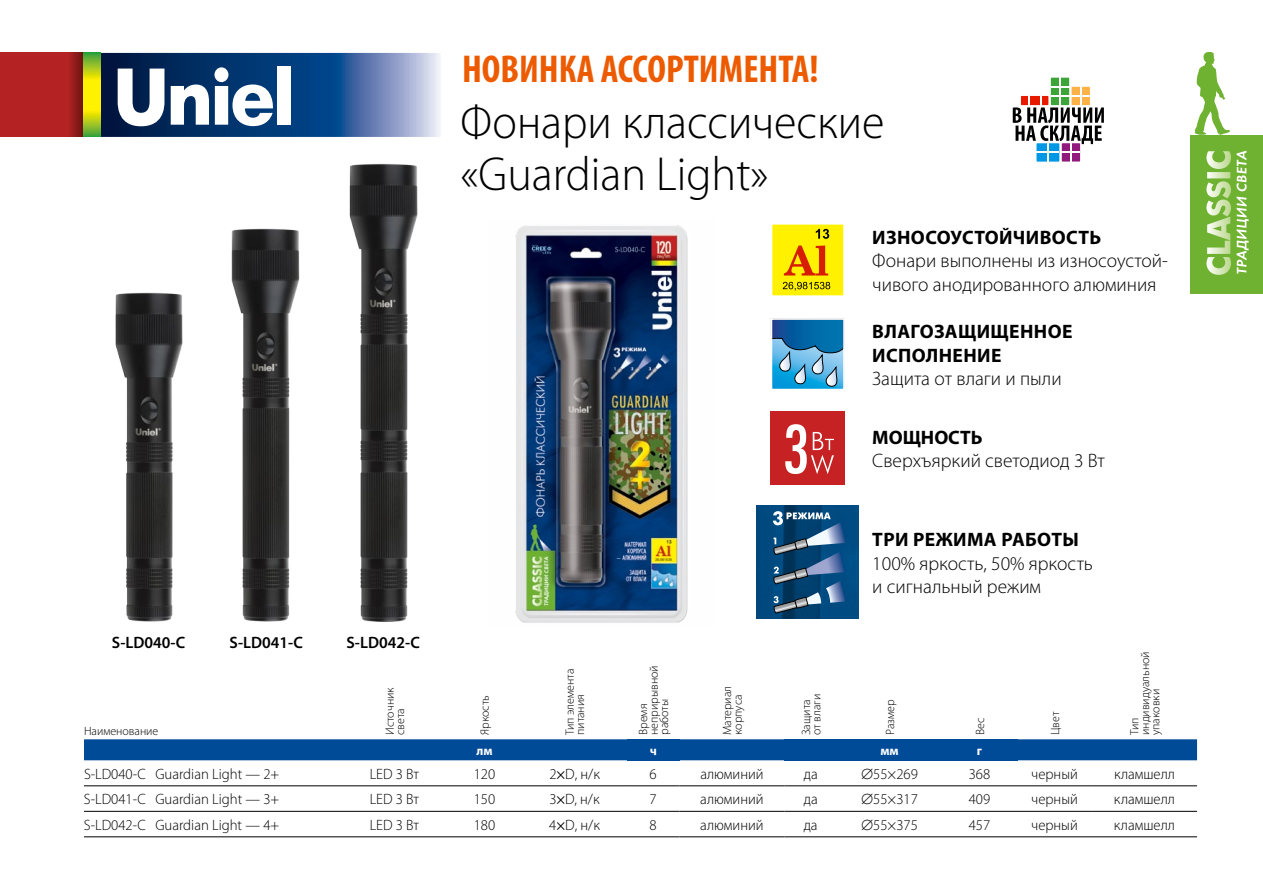
<style>
.page{position:relative;width:1263px;height:893px;background:#fff}
.page>*{position:absolute;margin:0;border:0;box-sizing:border-box;transform-origin:0 0}
.t1{font:300 48px/52.5px "Myriad Pro";color:#000;scale:.96 1}
.t2{font:700 condensed 39px "Myriad Pro";color:#ed5b00}
.t3{font:300 19.5px/23.4px "Myriad Pro";color:#000}
.t4{font:700 19.5px/23.4px "Myriad Pro";letter-spacing:.02em;color:#000}
.t5{font:700 19.5px "Myriad Pro";color:#000}
.t6{font:600 16.5px "Myriad Pro";color:#000}
.t7{font:300 15px "Myriad Pro";color:#000}
.t8{font:700 12.75px "Myriad Pro";color:#fff}
.t9{font:300 12px/10.5px "Myriad Pro";color:#000}
.s1{font-weight:400}
</style>
<div class="page">
<div style="left:84px;top:739px;width:1113px;height:21px;background:#004b97"></div>
<div style="left:627px;top:739px;width:52px;height:21px;background:#004b97"></div>
<div style="left:784px;top:739px;width:53px;height:21px;background:#004b97"></div>
<div style="left:837px;top:739px;width:105px;height:21px;background:#004b97"></div>
<div style="left:942px;top:739px;width:75px;height:21px;background:#004b97"></div>
<hr style="left:84px;top:837px;width:258px;height:1px;background:#000">
<hr style="left:342px;top:837px;width:105px;height:1px;background:#000">
<hr style="left:447px;top:837px;width:75px;height:1px;background:#000">
<hr style="left:679px;top:837px;width:105px;height:1px;background:#000">
<hr style="left:784px;top:837px;width:53px;height:1px;background:#000">
<hr style="left:837px;top:837px;width:105px;height:1px;background:#000">
<hr style="left:942px;top:837px;width:75px;height:1px;background:#000">
<hr style="left:1017px;top:837px;width:75px;height:1px;background:#000">
<hr style="left:1092px;top:837px;width:105px;height:1px;background:#000">
<hr style="left:522px;top:837px;width:105px;height:1px;background:#000">
<hr style="left:627px;top:837px;width:52px;height:1px;background:#000">
<hr style="left:84px;top:786px;width:258px;height:1px;background:#000">
<hr style="left:342px;top:786px;width:105px;height:1px;background:#000">
<hr style="left:447px;top:786px;width:75px;height:1px;background:#000">
<hr style="left:522px;top:786px;width:105px;height:1px;background:#000">
<hr style="left:627px;top:786px;width:52px;height:1px;background:#000">
<hr style="left:679px;top:786px;width:105px;height:1px;background:#000">
<hr style="left:784px;top:786px;width:53px;height:1px;background:#000">
<hr style="left:837px;top:786px;width:105px;height:1px;background:#000">
<hr style="left:942px;top:786px;width:75px;height:1px;background:#000">
<hr style="left:1017px;top:786px;width:75px;height:1px;background:#000">
<hr style="left:1092px;top:786px;width:105px;height:1px;background:#000">
<hr style="left:84px;top:811px;width:258px;height:1px;background:#000">
<hr style="left:342px;top:811px;width:105px;height:1px;background:#000">
<hr style="left:447px;top:811px;width:75px;height:1px;background:#000">
<hr style="left:522px;top:811px;width:105px;height:1px;background:#000">
<hr style="left:627px;top:811px;width:52px;height:1px;background:#000">
<hr style="left:679px;top:811px;width:105px;height:1px;background:#000">
<hr style="left:784px;top:811px;width:53px;height:1px;background:#000">
<hr style="left:837px;top:811px;width:105px;height:1px;background:#000">
<hr style="left:942px;top:811px;width:75px;height:1px;background:#000">
<hr style="left:1017px;top:811px;width:75px;height:1px;background:#000">
<hr style="left:1092px;top:811px;width:105px;height:1px;background:#000">
<svg style="left:101px;top:53px;width:339px;height:84px;background:#3c6193"></svg>
<svg style="left:118px;top:69px;width:46px;height:57px"></svg>
<svg style="left:171px;top:67px;width:102px;height:59px"></svg>
<div style="left:277px;top:66px;width:13px;height:59px;background:#fff"></div>
<svg style="left:0;top:53px;width:84px;height:84px;background:#ae2221"></svg>
<svg style="left:84px;top:53px;width:17px;height:84px"></svg>
<div style="left:1051px;top:78px;width:18px;height:27px;background:#3ca439"></div>
<hr style="left:1059px;top:78px;width:2px;height:27px;background:#fff">
<svg style="left:1013px;top:86px;width:91px;height:76px"></svg>
<img style="left:115px;top:292px;width:68px;height:330px">
<img style="left:231px;top:228px;width:69px;height:394px">
<img style="left:349px;top:163px;width:69px;height:459px">
<svg style="left:1194px;top:52px;width:36px;height:83px"></svg>
<div style="left:1191px;top:135px;width:72px;height:158px;background:#6fb232"></div>
<svg style="left:1206px;top:151px;width:42px;height:124px"></svg>
<div style="left:771px;top:223px;width:74px;height:74px;background:#fff100;border:2px solid #fff"></div>
<svg style="left:784px;top:245px;width:44px;height:31px"></svg>
<svg style="left:816px;top:229px;width:13px;height:10px"></svg>
<svg style="left:783px;top:282px;width:47px;height:9px"></svg>
<svg style="left:773px;top:321px;width:69px;height:66px;background:#3a8fc0"></svg>
<div style="left:770px;top:318px;width:75px;height:72px;border:2px solid #fff"></div>
<img style="left:757px;top:506px;width:102px;height:113px">
<svg style="left:773px;top:511px;width:73px;height:103px;background:#35648b"></svg>
<div style="left:770px;top:412px;width:74px;height:73px;background:#c62123"></div>
<svg style="left:785px;top:424px;width:49px;height:50px"></svg>
<img style="left:515px;top:225px;width:173px;height:398px">
<h2 class="t2" style="left:462px;top:45px;width:358px">НОВИНКА АССОРТИМЕНТА!</h2>
<h1 class="t1" style="left:460px;top:96px;width:443px">Фонари классические «Guardian Light»</h1>
<h3 class="t4" style="left:872px;top:225px;width:231px">ИЗНОСОУСТОЙЧИВОСТЬ</h3>
<h3 class="t3" style="left:872px;top:249px;width:297px">Фонари выполнены из износоустой&shy;чивого анодированного алюминия</h3>
<h3 class="t4" style="left:872px;top:319px;width:202px">ВЛАГОЗАЩИЩЕННОЕ<br>ИСПОЛНЕНИЕ</h3>
<h3 class="t3" style="left:872px;top:367px;width:191px">Защита от влаги и пыли</h3>
<h3 class="t5" style="left:872px;top:424px;width:112px">МОЩНОСТЬ</h3>
<h3 class="t3" style="left:872px;top:449px;width:234px">Сверхъяркий светодиод 3 Вт</h3>
<p class="t6" style="left:112px;top:632px;width:75px">S-LD040-C</p>
<p class="t6" style="left:230px;top:632px;width:75px">S-LD041-C</p>
<p class="t6" style="left:346px;top:632px;width:75px">S-LD042-C</p>
<p class="t9" style="left:84px;top:726px;width:76px">Наименование</p>
<p class="t9" style="left:385px;top:735px;width:49px;rotate:-90deg">Источник света</p>
<p class="t9" style="left:480px;top:735px;width:41px;rotate:-90deg">Яркость</p>
<p class="t9" style="left:565px;top:735px;width:68px;rotate:-90deg">Тип элемента питания</p>
<p class="t9" style="left:638px;top:735px;width:71px;rotate:-90deg">Время неприрывной работы</p>
<h3 class="t4" style="left:872px;top:527px;width:208px">ТРИ РЕЖИМА РАБОТЫ</h3>
<h3 class="t3" style="left:872px;top:552px;width:222px">100% яркость, 50% яркость и сигнальный режим</h3>
<p class="t9" style="left:722px;top:735px;width:51px;rotate:-90deg">Материал корпуса</p>
<p class="t9" style="left:801px;top:735px;width:43px;rotate:-90deg">Защита от влаги</p>
<p class="t9" style="left:885px;top:735px;width:37px;rotate:-90deg">Размер</p>
<p class="t9" style="left:975px;top:735px;width:19px;rotate:-90deg">Вес</p>
<p class="t9" style="left:1050px;top:735px;width:25px;rotate:-90deg">Цвет</p>
<p class="t8" style="left:476px;top:742px;width:18px">лм</p>
<p class="t8" style="left:650px;top:742px;width:9px">ч</p>
<p class="t8" style="left:880px;top:742px;width:20px">мм</p>
<p class="t8" style="left:977px;top:742px;width:7px">г</p>
<p class="t9" style="left:1129px;top:735px;width:85px;rotate:-90deg">Тип индивидуальной упаковки</p>
<p class="t7" style="left:84px;top:765px;width:197px">S-LD040-C Guardian Light — 2+</p>
<p class="t7" style="left:370px;top:765px;width:51px">LED 3 Вт</p>
<p class="t7" style="left:474px;top:765px;width:23px">120</p>
<p class="t7" style="left:549px;top:766px;width:52px">2<span class="s1">×</span>D, н/к</p>
<p class="t7" style="left:650px;top:765px;width:9px">6</p>
<p class="t7" style="left:700px;top:765px;width:65px">алюминий</p>
<p class="t7" style="left:804px;top:765px;width:15px">да</p>
<p class="t7" style="left:861px;top:765px;width:58px">∅55×269</p>
<p class="t7" style="left:969px;top:765px;width:23px">368</p>
<p class="t7" style="left:1031px;top:765px;width:48px">черный</p>
<p class="t7" style="left:1114px;top:765px;width:63px">кламшелл</p>
<p class="t7" style="left:84px;top:791px;width:197px">S-LD041-C Guardian Light — 3+</p>
<p class="t7" style="left:370px;top:791px;width:51px">LED 3 Вт</p>
<p class="t7" style="left:474px;top:791px;width:23px">150</p>
<p class="t7" style="left:549px;top:791px;width:52px">3<span class="s1">×</span>D, н/к</p>
<p class="t7" style="left:650px;top:791px;width:9px">7</p>
<p class="t7" style="left:700px;top:791px;width:65px">алюминий</p>
<p class="t7" style="left:804px;top:791px;width:15px">да</p>
<p class="t7" style="left:861px;top:791px;width:58px">∅55×317</p>
<p class="t7" style="left:969px;top:791px;width:23px">409</p>
<p class="t7" style="left:1031px;top:791px;width:48px">черный</p>
<p class="t7" style="left:1114px;top:791px;width:63px">кламшелл</p>
<p class="t7" style="left:84px;top:816px;width:197px">S-LD042-C Guardian Light — 4+</p>
<p class="t7" style="left:370px;top:816px;width:51px">LED 3 Вт</p>
<p class="t7" style="left:474px;top:816px;width:23px">180</p>
<p class="t7" style="left:549px;top:817px;width:52px">4<span class="s1">×</span>D, н/к</p>
<p class="t7" style="left:650px;top:816px;width:9px">8</p>
<p class="t7" style="left:700px;top:816px;width:65px">алюминий</p>
<p class="t7" style="left:804px;top:816px;width:15px">да</p>
<p class="t7" style="left:861px;top:816px;width:58px">∅55×375</p>
<p class="t7" style="left:969px;top:816px;width:23px">457</p>
<p class="t7" style="left:1031px;top:816px;width:48px">черный</p>
<p class="t7" style="left:1114px;top:816px;width:63px">кламшелл</p>
</div>
